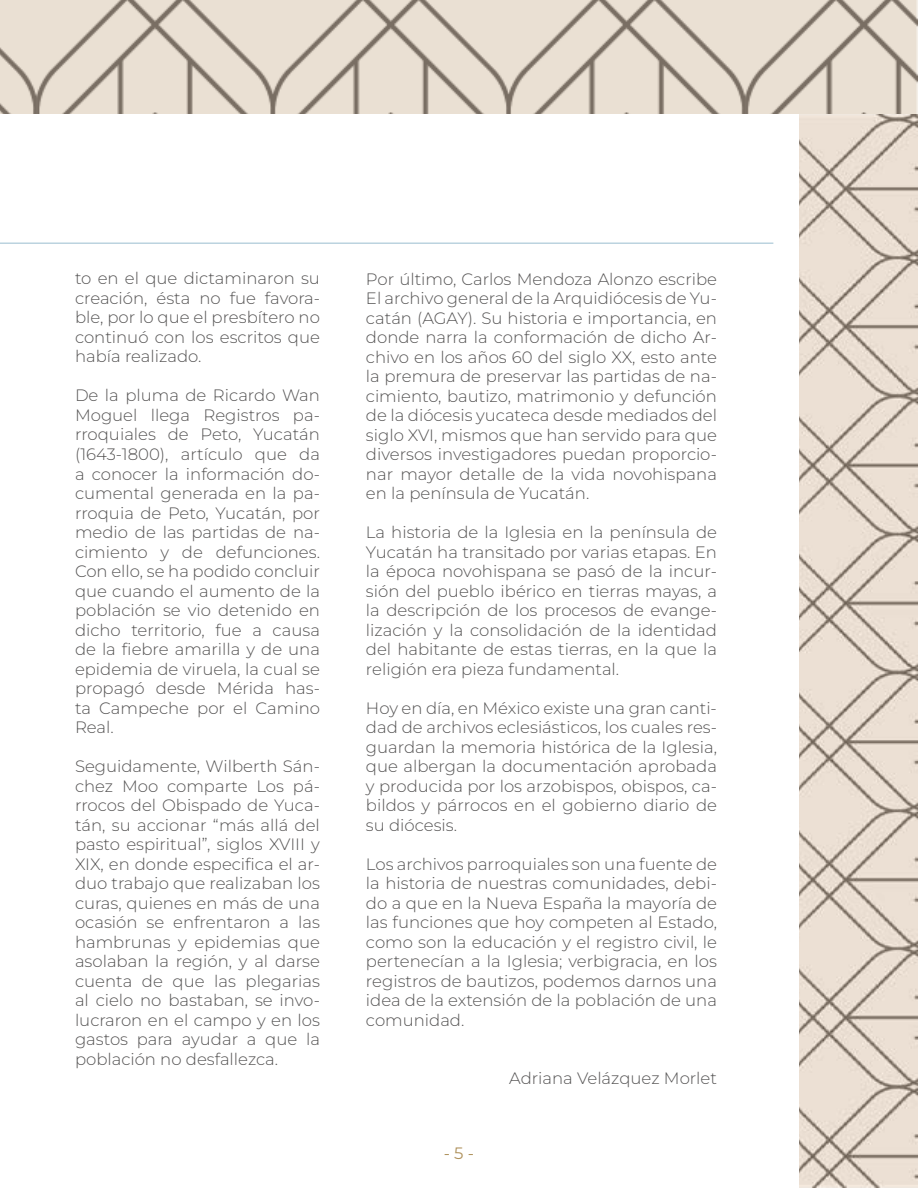
<style>
.page{position:relative;width:918px;height:1188px;background:#fff}
.page>*{position:absolute;margin:0;border:0;box-sizing:border-box;transform-origin:0 0}
.t1{font:16.5px/19.5px "Montserrat Light 2";color:#555454;text-align:justify}
.t2{font:300 16.5px "Montserrat";color:#555454}
.t3{font:16.5px "Montserrat";color:#b0935e}
.s1{font-family:"Montserrat Light 2";font-weight:400}
</style>
<div class="page">
<hr style="left:0;top:242px;width:773px;height:2px;background:#bbd3df">
<img style="left:0;top:0;width:918px;height:114px">
<img style="left:799px;top:114px;width:119px;height:1074px">
<p class="t1" style="left:75px;top:268px;width:247px">to en el que dictaminaron su creación, ésta no fue favora&shy;ble, por lo que el presbítero no continuó con los escritos que había realizado.</p>
<p class="t1" style="left:75px;top:385px;width:247px">De la pluma de Ricardo Wan Moguel llega Registros pa&shy;rroquiales de Peto, Yucatán (1643-1800), artículo que da a conocer la información do&shy;cumental generada en la pa&shy;rroquia de Peto, Yucatán, por medio de las partidas de na&shy;cimiento y de defunciones.<br>Con ello, se ha podido concluir que cuando el aumento de la población se vio detenido en dicho territorio, fue a causa</p>
<p class="t2" style="left:75px;top:638px;width:247px">de la fiebre amarilla y de una</p>
<p class="t1" style="left:75px;top:658px;width:247px">epidemia de viruela, la cual se propagó desde Mérida has&shy;ta Campeche por el Camino Real.</p>
<p class="t1" style="left:75px;top:756px;width:247px">Seguidamente, Wilberth Sán&shy;chez Moo comparte Los pá&shy;rrocos del Obispado de Yuca&shy;tán, su accionar “más allá del pasto espiritual”, siglos XVIII y</p>
<p class="t2" style="left:75px;top:853px;width:246px">XIX, en donde especifica el ar<span class="s1">-</span></p>
<p class="t1" style="left:75px;top:873px;width:247px">duo trabajo que realizaban los curas, quienes en más de una ocasión se enfrentaron a las hambrunas y epidemias que asolaban la región, y al darse cuenta de que las plegarias al cielo no bastaban, se invo&shy;lucraron en el campo y en los gastos para ayudar a que la población no desfallezca.</p>
<p class="t1" style="left:366px;top:269px;width:353px">Por último, Carlos Mendoza Alonzo escribe El archivo general de la Arquidiócesis de Yu&shy;catán (AGAY). Su historia e importancia, en donde narra la conformación de dicho Ar&shy;chivo en los años 60 del siglo XX, esto ante la premura de preservar las partidas de na&shy;cimiento, bautizo, matrimonio y defunción de la diócesis yucateca desde mediados del siglo XVI, mismos que han servido para que diversos investigadores puedan proporcio&shy;nar mayor detalle de la vida novohispana en la península de Yucatán.</p>
<p class="t1" style="left:366px;top:522px;width:353px">La historia de la Iglesia en la península de Yucatán ha transitado por varias etapas. En la época novohispana se pasó de la incur&shy;sión del pueblo ibérico en tierras mayas, a la descripción de los procesos de evange&shy;lización y la consolidación de la identidad del habitante de estas tierras, en la que la religión era pieza fundamental.</p>
<p class="t1" style="left:366px;top:698px;width:353px">Hoy en día, en México existe una gran canti&shy;dad de archivos eclesiásticos, los cuales res&shy;guardan la memoria histórica de la Iglesia, que albergan la documentación aprobada y producida por los arzobispos, obispos, ca&shy;bildos y párrocos en el gobierno diario de su diócesis.</p>
<p class="t1" style="left:366px;top:854px;width:353px">Los archivos parroquiales son una fuente de la historia de nuestras comunidades, debi&shy;do a que en la Nueva España la mayoría de las funciones que hoy competen al Estado, como son la educación y el registro civil, le pertenecían a la Iglesia; verbigracia, en los registros de bautizos, podemos darnos una idea de la extensión de la población de una comunidad.</p>
<p class="t3" style="left:444px;top:1142px;width:32px">- 5 -</p>
<p class="t1" style="left:509px;top:1068px;width:209px">Adriana Velázquez Morlet</p>
</div>
